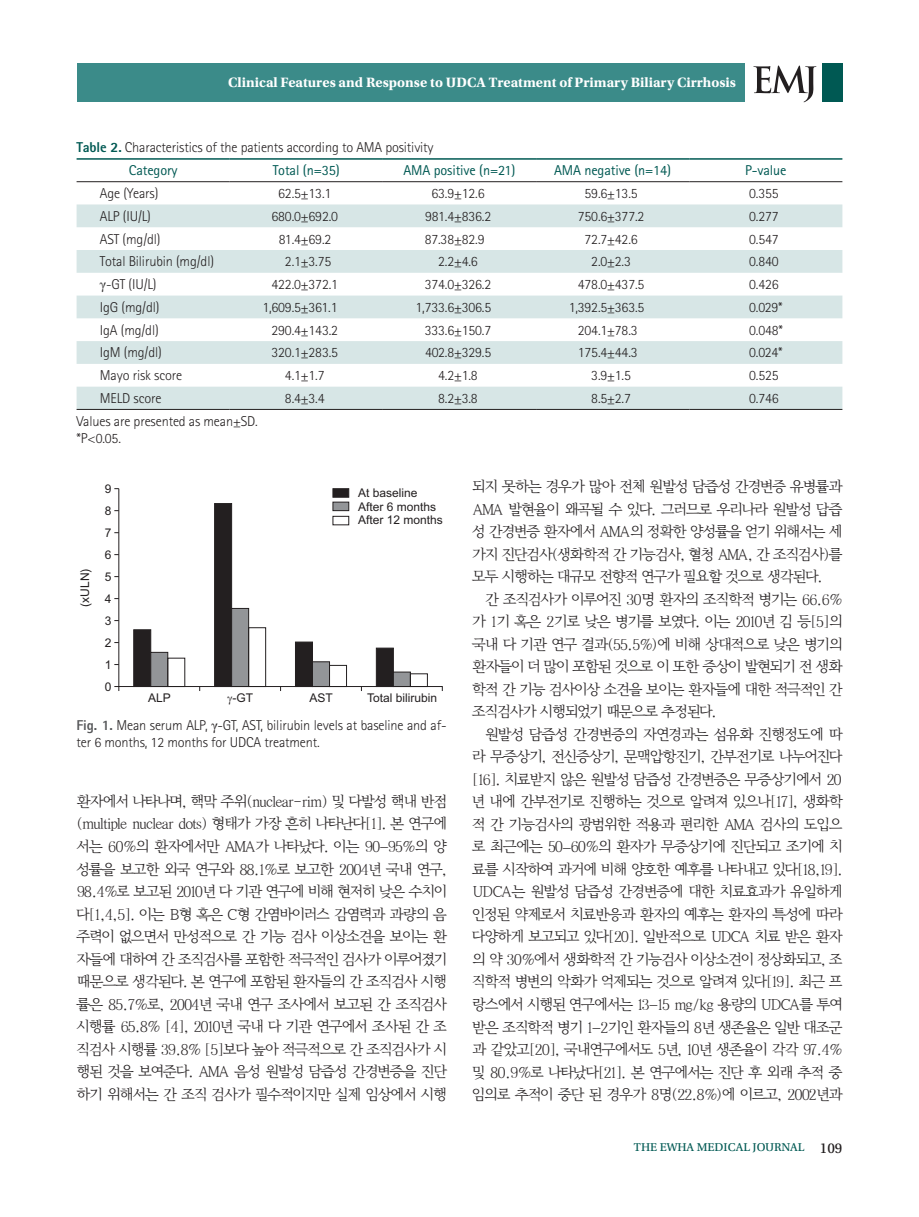
<style>
.page{position:relative;width:919px;height:1217px;background:#fff}
.page>*{position:absolute;margin:0;border:0;box-sizing:border-box;transform-origin:0 0}
.t1{font:15px/22.5px "Y Batang 120";letter-spacing:-.035em;color:#231f20;text-align:justify}
.t2{font:300 14.25px/17.1px "Rotis Sans Serif Std";letter-spacing:-.01em;color:#231f20}
.t3{font:700 14.25px "Utopia Std";color:#fff}
.t4{font:14.25px "Rotis Sans Serif Std";letter-spacing:-.01em;color:#005953}
.t5{font:12px/21.9px "Arial";color:#231f20;text-align:justify}
.t6{font:12px "Utopia Std Capt";color:#005953}
.s1{font-weight:800;color:#005953}
.s2{font-weight:400;color:#005953}
.s3{font-family:"Times New Roman";font-weight:400;color:#2f2f2f}
.s4{color:#2f2f2f}
.s5{font-weight:800;color:#57585a}
.s6{font-family:"Times New Roman";font-weight:400}
.s7{font-family:"Times New Roman"}
.s8{font-size:15px;color:#231f20}
</style>
<div class="page">
<div style="left:77px;top:63px;width:667px;height:39px;background:#3b8b89"></div>
<div style="left:822px;top:63px;width:20px;height:39px;background:#005953"></div>
<svg style="left:753px;top:65px;width:63px;height:37px"></svg>
<svg style="left:77px;top:204px;width:765px;height:205px;fill:#d7e6e6"></svg>
<hr style="left:77px;top:158px;width:153px;height:2px;background:#005953">
<hr style="left:230px;top:158px;width:153px;height:2px;background:#005953">
<hr style="left:383px;top:158px;width:153px;height:2px;background:#005953">
<hr style="left:536px;top:158px;width:153px;height:2px;background:#005953">
<hr style="left:689px;top:158px;width:153px;height:2px;background:#005953">
<hr style="left:77px;top:181px;width:153px;height:1px;background:#231f20">
<hr style="left:230px;top:181px;width:153px;height:1px;background:#231f20">
<hr style="left:383px;top:181px;width:153px;height:1px;background:#231f20">
<hr style="left:536px;top:181px;width:153px;height:1px;background:#231f20">
<hr style="left:689px;top:181px;width:153px;height:1px;background:#231f20">
<hr style="left:77px;top:409px;width:153px;height:1px;background:#231f20">
<hr style="left:230px;top:409px;width:153px;height:1px;background:#231f20">
<hr style="left:383px;top:409px;width:153px;height:1px;background:#231f20">
<hr style="left:536px;top:409px;width:153px;height:1px;background:#231f20">
<hr style="left:689px;top:409px;width:153px;height:1px;background:#231f20">
<svg style="left:118px;top:488px;width:325px;height:203px"></svg>
<div style="left:133px;top:629px;width:18px;height:57px;background:#231f20;border:1px solid #231f20"></div>
<div style="left:150px;top:651px;width:18px;height:35px;background:#939598;border:1px solid #231f20"></div>
<div style="left:167px;top:657px;width:18px;height:29px;border:1px solid #231f20"></div>
<div style="left:214px;top:503px;width:18px;height:183px;background:#231f20;border:1px solid #231f20"></div>
<div style="left:231px;top:608px;width:18px;height:78px;background:#939598;border:1px solid #231f20"></div>
<div style="left:248px;top:627px;width:18px;height:59px;border:1px solid #231f20"></div>
<div style="left:295px;top:641px;width:18px;height:45px;background:#231f20"></div>
<div style="left:312px;top:661px;width:18px;height:25px;background:#939598;border:1px solid #231f20"></div>
<div style="left:329px;top:664px;width:18px;height:22px;border:1px solid #231f20"></div>
<div style="left:376px;top:647px;width:18px;height:39px;background:#231f20;border:1px solid #231f20"></div>
<div style="left:393px;top:671px;width:18px;height:15px;background:#939598;border:1px solid #231f20"></div>
<div style="left:410px;top:673px;width:18px;height:13px;border:1px solid #231f20"></div>
<div style="left:332px;top:501px;width:17px;height:10px;background:#939598;border:1px solid #231f20"></div>
<div style="left:332px;top:488px;width:17px;height:9px;background:#231f20;border:1px solid #231f20"></div>
<div style="left:332px;top:516px;width:17px;height:9px;background:#fff;border:1px solid #231f20"></div>
<p class="t3" style="left:228px;top:74px;width:509px">Clinical Features and Response to UDCA Treatment of Primary Biliary Cirrhosis</p>
<p class="t2" style="left:129px;top:136px;width:306px;line-height:22.8px;text-indent:-52px"><span class="s1">Table 2.</span> Characteristics of the patients according to AMA positivity<br><span class="s2">Category</span></p>
<p class="t4" style="left:273px;top:162px;width:68px">Total (n=35)</p>
<p class="t4" style="left:403px;top:162px;width:113px">AMA positive (n=21)</p>
<p class="t4" style="left:554px;top:162px;width:118px">AMA negative (n=14)</p>
<p class="t4" style="left:745px;top:162px;width:43px">P-value</p>
<p class="t2" style="left:100px;top:185px;width:60px">Age (Years)</p>
<p class="t2" style="left:278px;top:185px;width:55px">62.5±13.1</p>
<p class="t2" style="left:431px;top:185px;width:55px">63.9±12.6</p>
<p class="t2" style="left:584px;top:185px;width:55px">59.6±13.5</p>
<p class="t2" style="left:749px;top:185px;width:31px">0.355</p>
<p class="t2" style="left:100px;top:207px;width:52px">ALP (IU/L)</p>
<p class="t2" style="left:271px;top:207px;width:68px">680.0±692.0</p>
<p class="t2" style="left:425px;top:207px;width:67px">981.4±836.2</p>
<p class="t2" style="left:578px;top:207px;width:68px">750.6±377.2</p>
<p class="t2" style="left:749px;top:207px;width:31px">0.277</p>
<p class="t2" style="left:100px;top:230px;width:62px">AST (mg/dl)</p>
<p class="t2" style="left:279px;top:230px;width:54px">81.4±69.2</p>
<p class="t2" style="left:424px;top:230px;width:61px">87.38±82.9</p>
<p class="t2" style="left:584px;top:230px;width:55px">72.7±42.6</p>
<p class="t2" style="left:749px;top:230px;width:31px">0.547</p>
<p class="t2" style="left:100px;top:253px;width:115px">Total Bilirubin (mg/dl)</p>
<p class="t2" style="left:285px;top:253px;width:48px">2.1±3.75</p>
<p class="t2" style="left:438px;top:253px;width:41px">2.2±4.6</p>
<p class="t2" style="left:591px;top:253px;width:41px">2.0±2.3</p>
<p class="t2" style="left:749px;top:253px;width:31px">0.840</p>
<p class="t2" style="left:100px;top:276px;width:58px"><span class="s3">γ</span><span class="s4">-</span>GT (IU/L)</p>
<p class="t2" style="left:271px;top:276px;width:68px">422.0±372.1</p>
<p class="t2" style="left:424px;top:276px;width:68px">374.0±326.2</p>
<p class="t2" style="left:578px;top:276px;width:68px">478.0±437.5</p>
<p class="t2" style="left:749px;top:276px;width:31px">0.426</p>
<p class="t2" style="left:100px;top:298px;width:61px">IgG (mg/dl)</p>
<p class="t2" style="left:262px;top:298px;width:77px">1,609.5±361.1</p>
<p class="t2" style="left:415px;top:298px;width:77px">1,733.6±306.5</p>
<p class="t2" style="left:568px;top:298px;width:77px">1,392.5±363.5</p>
<p class="t2" style="left:749px;top:298px;width:35px">0.029*</p>
<p class="t2" style="left:100px;top:321px;width:60px">IgA (mg/dl)</p>
<p class="t2" style="left:271px;top:321px;width:68px">290.4±143.2</p>
<p class="t2" style="left:424px;top:321px;width:68px">333.6±150.7</p>
<p class="t2" style="left:578px;top:321px;width:61px">204.1±78.3</p>
<p class="t2" style="left:749px;top:321px;width:35px">0.048*</p>
<p class="t2" style="left:100px;top:344px;width:63px">IgM (mg/dl)</p>
<p class="t2" style="left:271px;top:344px;width:68px">320.1±283.5</p>
<p class="t2" style="left:425px;top:344px;width:68px">402.8±329.5</p>
<p class="t2" style="left:578px;top:344px;width:61px">175.4±44.3</p>
<p class="t2" style="left:749px;top:344px;width:35px">0.024*</p>
<p class="t2" style="left:100px;top:367px;width:84px">Mayo risk score</p>
<p class="t2" style="left:285px;top:367px;width:41px">4.1±1.7</p>
<p class="t2" style="left:438px;top:367px;width:41px">4.2±1.8</p>
<p class="t2" style="left:591px;top:367px;width:41px">3.9±1.5</p>
<p class="t2" style="left:749px;top:367px;width:31px">0.525</p>
<p class="t2" style="left:100px;top:389px;width:63px">MELD score</p>
<p class="t2" style="left:285px;top:389px;width:41px">8.4±3.4</p>
<p class="t2" style="left:438px;top:389px;width:41px">8.2±3.8</p>
<p class="t2" style="left:591px;top:389px;width:41px">8.5±2.7</p>
<p class="t2" style="left:749px;top:389px;width:31px">0.746</p>
<p class="t2" style="left:77px;top:412px;width:183px">Values are presented as mean±SD. *P&lt;0.05.</p>
<p class="t5" style="left:75px;top:606px;width:39px;rotate:-90deg">(xULN)</p>
<p class="t5" style="left:105px;top:478px;width:8px">9<br>8<br>7<br>6<br>5<br>4<br>3<br>2<br>1<br>0</p>
<p class="t5" style="left:358px;top:487px;width:86px;line-height:13.4px;text-align:left">At baseline<br>After 6 months<br>After 12 months</p>
<p class="t5" style="left:148px;top:687px;width:24px">ALP</p>
<p class="t5" style="left:232px;top:687px;width:22px">-GT</p>
<p class="t5" style="left:309px;top:687px;width:25px">AST</p>
<p class="t5" style="left:367px;top:687px;width:72px">Total bilirubin</p>
<p class="t2" style="left:77px;top:716px;width:371px"><span class="s5">Fig. 1.</span> Mean serum ALP, <span class="s6">γ</span>-GT, AST, bilirubin levels at baseline and af&shy;ter 6 months, 12 months for UDCA treatment.</p>
<p class="t1" style="left:77px;top:790px;width:371px">환자에서 나타나며, 핵막 주위(nuclear-rim) 및 다발성 핵내 반점 (multiple nuclear dots) 형태가 가장 흔히 나타난다[1]. 본 연구에 서는 60%의 환자에서만 AMA가 나타났다. 이는 90<span class="s7">–</span>95%의 양 성률을 보고한 외국 연구와 88.1%로 보고한 2004년 국내 연구, 98.4%로 보고된 2010년 다 기관 연구에 비해 현저히 낮은 수치이 다[1,4,5]. 이는 B형 혹은 C형 간염바이러스 감염력과 과량의 음 주력이 없으면서 만성적으로 간 기능 검사 이상소견을 보이는 환 자들에 대하여 간 조직검사를 포함한 적극적인 검사가 이루어졌기 때문으로 생각된다. 본 연구에 포함된 환자들의 간 조직검사 시행 률은 85.7%로, 2004년 국내 연구 조사에서 보고된 간 조직검사 시행률 65.8% [4], 2010년 국내 다 기관 연구에서 조사된 간 조 직검사 시행률 39.8% [5]보다 높아 적극적으로 간 조직검사가 시 행된 것을 보여준다. AMA 음성 원발성 담즙성 간경변증을 진단 하기 위해서는 간 조직 검사가 필수적이지만 실제 임상에서 시행</p>
<p class="t1" style="left:472px;top:476px;width:371px">되지 못하는 경우가 많아 전체 원발성 담즙성 간경변증 유병률과 AMA 발현율이 왜곡될 수 있다. 그러므로 우리나라 원발성 답즙 성 간경변증 환자에서 AMA의 정확한 양성률을 얻기 위해서는 세 가지 진단검사(생화학적 간 기능검사, 혈청 AMA, 간 조직검사)를 모두 시행하는 대규모 전향적 연구가 필요할 것으로 생각된다.</p>
<p class="t1" style="left:472px;top:588px;width:371px;text-indent:13px">간 조직검사가 이루어진 30명 환자의 조직학적 병기는 66.6% 가 1기 혹은 2기로 낮은 병기를 보였다. 이는 2010년 김 등[5]의 국내 다 기관 연구 결과(55.5%)에 비해 상대적으로 낮은 병기의 환자들이 더 많이 포함된 것으로 이 또한 증상이 발현되기 전 생화 학적 간 기능 검사이상 소견을 보이는 환자들에 대한 적극적인 간 조직검사가 시행되었기 때문으로 추정된다.</p>
<p class="t1" style="left:472px;top:723px;width:372px;text-indent:13px">원발성 담즙성 간경변증의 자연경과는 섬유화 진행정도에 따 라 무증상기, 전신증상기, 문맥압항진기, 간부전기로 나누어진다 [16]. 치료받지 않은 원발성 담즙성 간경변증은 무증상기에서 20 년 내에 간부전기로 진행하는 것으로 알려져 있으나[17], 생화학 적 간 기능검사의 광범위한 적용과 편리한 AMA 검사의 도입으 로 최근에는 50<span class="s7">–</span>60%의 환자가 무증상기에 진단되고 조기에 치 료를 시작하여 과거에 비해 양호한 예후를 나타내고 있다[18,19].<br>UDCA는 원발성 담즙성 간경변증에 대한 치료효과가 유일하게 인정된 약제로서 치료반응과 환자의 예후는 환자의 특성에 따라 다양하게 보고되고 있다[20]. 일반적으로 UDCA 치료 받은 환자 의 약 30%에서 생화학적 간 기능검사 이상소견이 정상화되고, 조 직학적 병변의 악화가 억제되는 것으로 알려져 있다[19]. 최근 프 랑스에서 시행된 연구에서는 13<span class="s7">–</span>15 mg/kg 용량의 UDCA를 투여 받은 조직학적 병기 1<span class="s7">–</span>2기인 환자들의 8년 생존율은 일반 대조군 과 같았고[20], 국내연구에서도 5년, 10년 생존율이 각각 97.4% 및 80.9%로 나타났다[21]. 본 연구에서는 진단 후 외래 추적 중 임의로 추적이 중단 된 경우가 8명(22.8%)에 이르고, 2002년과</p>
<p class="t6" style="left:634px;top:1140px;width:210px">THE EWHA MEDICAL JOURNAL <span class="s8">109</span></p>
</div>
